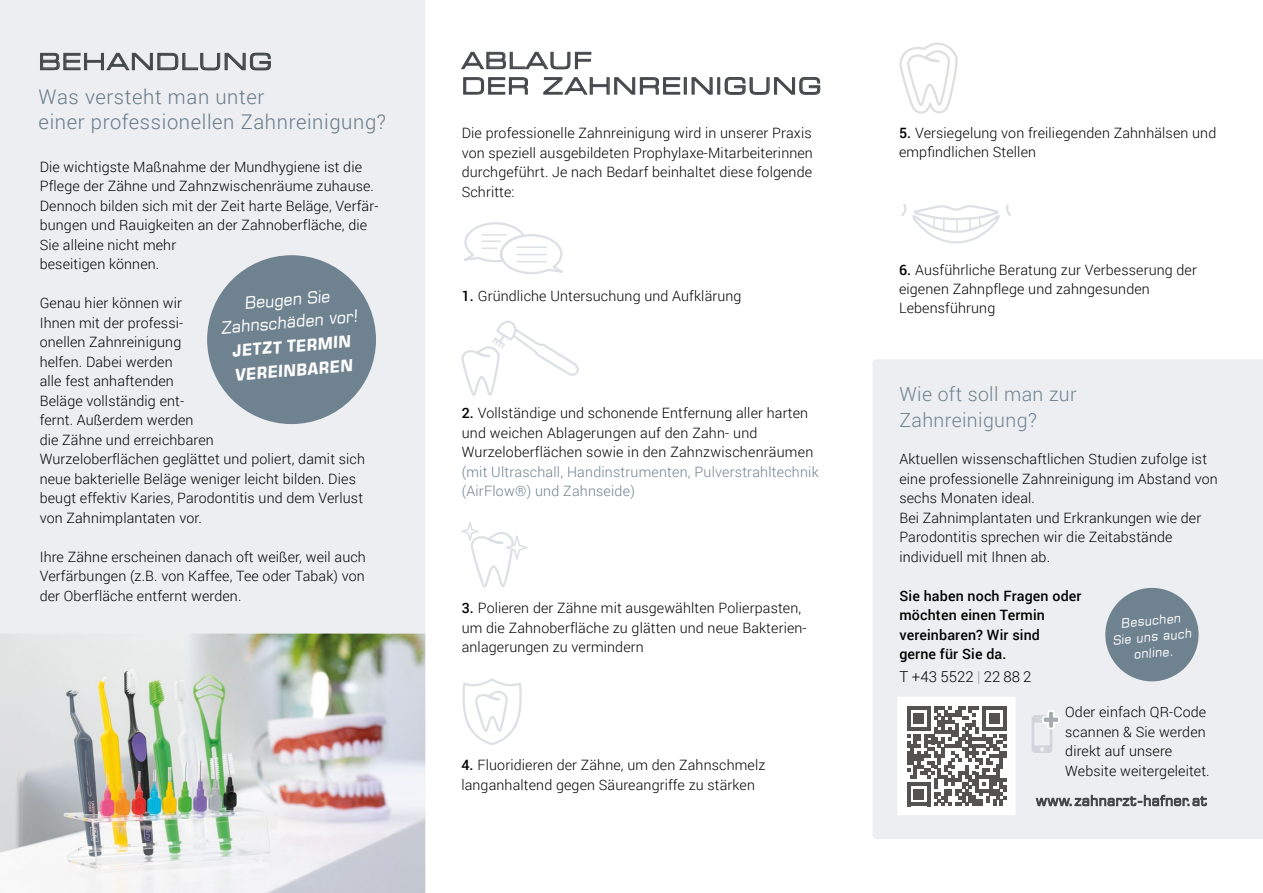
<style>
.page{position:relative;width:1263px;height:893px;background:#fff}
.page>*{position:absolute;margin:0;border:0;box-sizing:border-box;transform-origin:0 0}
.t1{font:expanded 22.5px/25.5px "Square 721 BT";letter-spacing:.07em;color:#444749}
.t2{font:300 20.25px/25.5px "Roboto";letter-spacing:.03em;color:#677a88}
.t3{font:300 19.5px/25.5px "Roboto";letter-spacing:.02em;color:#6f8290}
.t4{font:16.5px/22.5px "Square 721 BT Italic";color:#fff;text-align:center;scale:.96 1}
.t5{font:italic 700 16.2px/24px "Square 721";color:#fff;scale:.95 1}
.t6{font:300 15px "Roboto";color:#000}
.t7{font:300 14.25px/19.5px "Roboto";letter-spacing:.01em;color:#000}
.t8{font:300 14.25px/19.5px "Roboto";letter-spacing:.015em;color:#6f8290}
.t9{font:500 14.25px/19.5px "Roboto";letter-spacing:.01em;color:#000}
.t10{font:14.25px "Square 721 BT";letter-spacing:.02em;color:#444749}
.t11{font:12.6px/16.2px "Square 721 BT Italic";color:#fff;text-align:center;scale:.96 1}
.s1{font-weight:500}
.s2{color:#969a9c}
</style>
<div class="page">
<div style="left:873px;top:359px;width:390px;height:480px;background:#eceef1"></div>
<div style="left:0;top:0;width:425px;height:634px;background:#eceef1"></div>
<img style="left:0;top:634px;width:425px;height:259px">
<div style="left:39px;top:89px;width:225px;height:15px;background:#eceef1"></div>
<div style="left:40px;top:114px;width:345px;height:20px;background:#eceef1"></div>
<div style="left:207px;top:255px;width:169px;height:169px;background:#6f8290;border-radius:50%"></div>
<div style="left:898px;top:697px;width:117px;height:117px;background:#fff"></div>
<svg style="left:907px;top:706px;width:99px;height:100px"></svg>
<div style="left:1105px;top:588px;width:93px;height:93px;background:#6f8290;border-radius:50%"></div>
<svg style="left:464px;top:222px;width:99px;height:52px"></svg>
<svg style="left:901px;top:204px;width:110px;height:40px"></svg>
<svg style="left:461px;top:321px;width:118px;height:75px"></svg>
<svg style="left:462px;top:678px;width:60px;height:67px"></svg>
<svg style="left:461px;top:522px;width:67px;height:66px"></svg>
<svg style="left:899px;top:42px;width:59px;height:72px"></svg>
<svg style="left:1032px;top:709px;width:29px;height:44px"></svg>
<h1 class="t1" style="left:39px;top:49px;width:235px">BEHANDLUNG</h1>
<h2 class="t2" style="left:39px;top:83px;width:349px">Was versteht man unter<br>einer professionellen Zahnreinigung?</h2>
<p class="t7" style="left:40px;top:156px;width:340px">Die wichtigste Maßnahme der Mundhygiene ist die Pflege der Zähne und Zahnzwischenräume zuhause.<br>Dennoch bilden sich mit der Zeit harte Beläge, Verfär&shy;bungen und Rauigkeiten an der Zahnoberfläche, die Sie alleine nicht mehr<br>beseitigen können.</p>
<p class="t7" style="left:40px;top:293px;width:327px">Genau hier können wir<br>Ihnen mit der professi-<br>onellen Zahnreinigung<br>helfen. Dabei werden<br>alle fest anhaftenden<br>Beläge vollständig ent-<br>fernt. Außerdem werden<br>die Zähne und erreichbaren<br>Wurzeloberflächen geglättet und poliert, damit sich neue bakterielle Beläge weniger leicht bilden. Dies beugt effektiv Karies, Parodontitis und dem Verlust von Zahnimplantaten vor.</p>
<p class="t7" style="left:40px;top:546px;width:328px;text-align:justify">Ihre Zähne erscheinen danach oft weißer, weil auch Verfärbungen (z.B. von Kaffee, Tee oder Tabak) von der Oberfläche entfernt werden.</p>
<p class="t4" style="left:218px;top:294px;width:144px;rotate:-5deg">Beugen Sie<br>Zahnschäden vor!</p>
<p class="t5" style="left:231px;top:339px;width:127px;rotate:-5deg">JETZT TERMIN<br>VEREINBAREN</p>
<h1 class="t1" style="left:462px;top:48px;width:361px">ABLAUF<br>DER ZAHNREINIGUNG</h1>
<p class="t7" style="left:462px;top:123px;width:353px;text-align:justify">Die professionelle Zahnreinigung wird in unserer Praxis von speziell ausgebildeten Prophylaxe-Mitarbeiterinnen durchgeführt. Je nach Bedarf beinhaltet diese folgende Schritte:</p>
<p class="t7" style="left:462px;top:286px;width:281px"><span class="s1">1.</span> Gründliche Untersuchung und Aufklärung</p>
<p class="t7" style="left:462px;top:403px;width:353px"><span class="s1">2.</span> Vollständige und schonende Entfernung aller harten und weichen Ablagerungen auf den Zahn- und<br>Wurzeloberflächen sowie in den Zahnzwischenräumen</p>
<p class="t8" style="left:462px;top:461px;width:358px">(mit Ultraschall, Handinstrumenten, Pulverstrahltechnik (AirFlow®) und Zahnseide)</p>
<p class="t7" style="left:462px;top:598px;width:346px"><span class="s1">3.</span> Polieren der Zähne mit ausgewählten Polierpasten, um die Zahnoberfläche zu glätten und neue Bakterien&shy;anlagerungen zu vermindern</p>
<p class="t7" style="left:461px;top:755px;width:305px"><span class="s1">4.</span> Fluoridieren der Zähne, um den Zahnschmelz langanhaltend gegen Säureangriffe zu stärken</p>
<p class="t7" style="left:899px;top:123px;width:319px"><span class="s1">5.</span> Versiegelung von freiliegenden Zahnhälsen und empfindlichen Stellen</p>
<p class="t7" style="left:899px;top:259px;width:299px"><span class="s1">6.</span> Ausführliche Beratung zur Verbesserung der eigenen Zahnpflege und zahngesunden<br>Lebensführung</p>
<h3 class="t3" style="left:899px;top:381px;width:179px">Wie oft soll man zur<br>Zahnreinigung?</h3>
<p class="t7" style="left:899px;top:449px;width:320px">Aktuellen wissenschaftlichen Studien zufolge ist eine professionelle Zahnreinigung im Abstand von sechs Monaten ideal.<br>Bei Zahnimplantaten und Erkrankungen wie der Parodontitis sprechen wir die Zeitabstände individuell mit Ihnen ab.</p>
<p class="t9" style="left:899px;top:585px;width:184px">Sie haben noch Fragen oder möchten einen Termin vereinbaren? Wir sind<br>gerne für Sie da.</p>
<p class="t6" style="left:899px;top:666px;width:134px">T +43 5522 <span class="s2">|</span> 22 88 2</p>
<p class="t11" style="left:1111px;top:616px;width:84px;rotate:-5deg">Besuchen<br>Sie uns auch online.</p>
<p class="t7" style="left:1065px;top:702px;width:146px">Oder einfach QR-Code scannen &amp; Sie werden direkt auf unsere<br>Website weitergeleitet.</p>
<p class="t10" style="left:1036px;top:792px;width:173px">www.zahnarzt-hafner.at</p>
</div>
